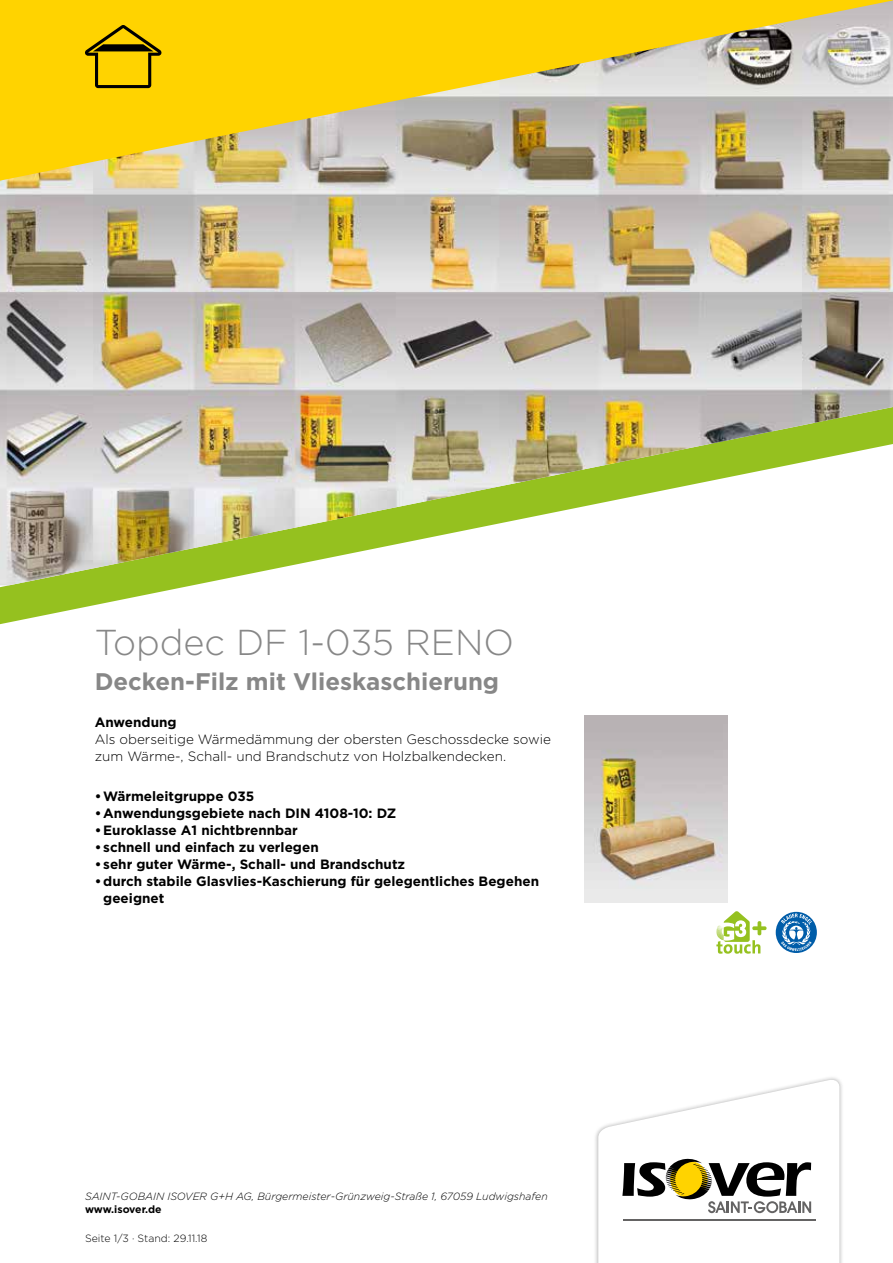
<style>
.page{position:relative;width:893px;height:1263px;background:#fff}
.page>*{position:absolute;margin:0;border:0;box-sizing:border-box;transform-origin:0 0}
.t1{font:300 36px "Gotham";color:#878787}
.t2{font:700 24px "Gotham";color:#878787}
.t3{font:700 13.5px/17px "Gotham";color:#000}
.t4{font:300 13.5px/17px "Gotham";color:#000}
.t5{font:italic 300 10.5px "Gotham";color:#000}
.t6{font:300 10.5px "Gotham";color:#000}
.t7{font:700 10.5px "Gotham";letter-spacing:-.005em;color:#000}
</style>
<div class="page">
<svg style="left:0;top:587px;width:184px;height:37px"></svg>
<img style="left:0;top:181px;width:893px;height:404px">
<img style="left:585px;top:716px;width:143px;height:186px">
<img style="left:0;top:0;width:893px;height:181px">
<svg style="left:85px;top:25px;width:76px;height:63px;background:#c6a400"></svg>
<svg style="left:776px;top:912px;width:41px;height:41px"></svg>
<hr style="left:758px;top:921px;width:3px;height:14px;background:#95c11f;border-radius:2px">
<svg style="left:752px;top:926px;width:14px;height:4px"></svg>
<svg style="left:716px;top:911px;width:44px;height:43px"></svg>
<div style="left:594px;top:1075px;width:250px;height:188px;background:#000;opacity:.3"></div>
<svg style="left:598px;top:1078px;width:241px;height:185px"></svg>
<h1 class="t1" style="left:95px;top:620px;width:421px">Topdec DF 1-035 RENO</h1>
<h2 class="t2" style="left:95px;top:666px;width:406px">Decken-Filz mit Vlieskaschierung</h2>
<p class="t3" style="left:95px;top:713px;width:83px">Anwendung</p>
<p class="t4" style="left:95px;top:730px;width:458px">Als oberseitige Wärmedämmung der obersten Geschossdecke sowie zum Wärme-, Schall- und Brandschutz von Holzbalkendecken.</p>
<p class="t3" style="left:95px;top:787px;width:161px">•Wärmeleitgruppe 035</p>
<p class="t3" style="left:95px;top:804px;width:303px">•Anwendungsgebiete nach DIN 4108-10: DZ</p>
<p class="t3" style="left:95px;top:821px;width:205px">•Euroklasse A1 nichtbrennbar</p>
<p class="t3" style="left:95px;top:838px;width:225px">• schnell und einfach zu verlegen</p>
<p class="t3" style="left:95px;top:855px;width:312px">• sehr guter Wärme-, Schall- und Brandschutz</p>
<p class="t3" style="left:103px;top:872px;width:437px;text-indent:-9px">•durch stabile Glasvlies-Kaschierung für gelegentliches Begehen geeignet</p>
<p class="t5" style="left:85px;top:1189px;width:464px">SAINT-GOBAIN ISOVER G+H AG, Bürgermeister-Grünzweig-Straße 1, 67059 Ludwigshafen</p>
<p class="t7" style="left:85px;top:1202px;width:78px">www.isover.de</p>
<p class="t6" style="left:85px;top:1231px;width:124px">Seite 1/3 · Stand: 29.11.18</p>
</div>
